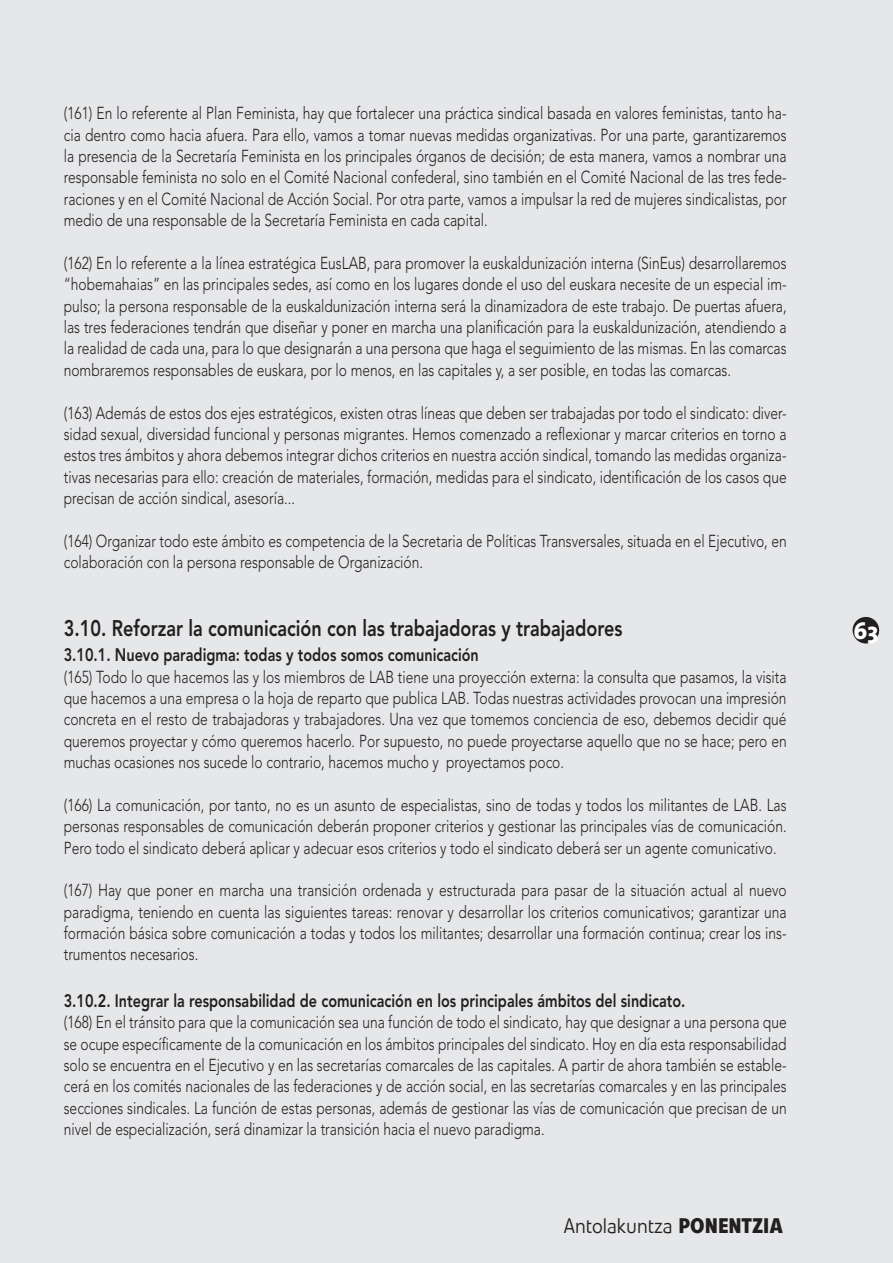
<style>
.page{position:relative;width:893px;height:1263px;background:#e6e7e9}
.page>*{position:absolute;margin:0;border:0;box-sizing:border-box;transform-origin:0 0}
.t1{font:800 24px "The Sans";color:#fff}
.t2{font:800 22.5px "Avenir LT Std";color:#231f20;scale:.8 1}
.t3{font:300 21px "Veto Com";color:#231f20}
.t4{font:800 18px "Avenir LT Std";color:#231f20;scale:.8 1}
.t5{font:300 17.25px/21.3px "Avenir LT Std";color:#231f20;text-align:justify;scale:.8 1}
.s1{font-weight:700}
</style>
<div class="page">
<div style="left:853px;top:617px;width:26px;height:26px;background:#231f20;border-radius:50%"></div>
<p class="t5" style="left:64px;top:103px;width:905px">(161) En lo referente al Plan Feminista, hay que fortalecer una práctica sindical basada en valores feministas, tanto ha&shy;cia dentro como hacia afuera. Para ello, vamos a tomar nuevas medidas organizativas. Por una parte, garantizaremos la presencia de la Secretaría Feminista en los principales órganos de decisión; de esta manera, vamos a nombrar una responsable feminista no solo en el Comité Nacional confederal, sino también en el Comité Nacional de las tres fede&shy;raciones y en el Comité Nacional de Acción Social. Por otra parte, vamos a impulsar la red de mujeres sindicalistas, por medio de una responsable de la Secretaría Feminista en cada capital.</p>
<p class="t5" style="left:64px;top:252px;width:905px">(162) En lo referente a la línea estratégica EusLAB, para promover la euskaldunización interna (SinEus) desarrollaremos “hobemahaias” en las principales sedes, así como en los lugares donde el uso del euskara necesite de un especial im&shy;pulso; la persona responsable de la euskaldunización interna será la dinamizadora de este trabajo. De puertas afuera, las tres federaciones tendrán que diseñar y poner en marcha una planificación para la euskaldunización, atendiendo a la realidad de cada una, para lo que designarán a una persona que haga el seguimiento de las mismas. En las comarcas nombraremos responsables de euskara, por lo menos, en las capitales y, a ser posible, en todas las comarcas.</p>
<p class="t5" style="left:64px;top:402px;width:905px">(163) Además de estos dos ejes estratégicos, existen otras líneas que deben ser trabajadas por todo el sindicato: diver&shy;sidad sexual, diversidad funcional y personas migrantes. Hemos comenzado a reflexionar y marcar criterios en torno a estos tres ámbitos y ahora debemos integrar dichos criterios en nuestra acción sindical, tomando las medidas organiza&shy;tivas necesarias para ello: creación de materiales, formación, medidas para el sindicato, identificación de los casos que precisan de acción sindical, asesoría...</p>
<p class="t5" style="left:64px;top:530px;width:905px">(164) Organizar todo este ámbito es competencia de la Secretaria de Políticas Transversales, situada en el Ejecutivo, en colaboración con la persona responsable de Organización.</p>
<h2 class="t2" style="left:64px;top:615px;width:700px">3.10. Reforzar la comunicación con las trabajadoras y trabajadores</h2>
<p class="t4" style="left:64px;top:644px;width:520px">3.10.1. Nuevo paradigma: todas y todos somos comunicación</p>
<p class="t5" style="left:64px;top:666px;width:905px">(165) Todo lo que hacemos las y los miembros de LAB tiene una proyección externa: la consulta que pasamos, la visita que hacemos a una empresa o la hoja de reparto que publica LAB. Todas nuestras actividades provocan una impresión concreta en el resto de trabajadoras y trabajadores. Una vez que tomemos conciencia de eso, debemos decidir qué queremos proyectar y cómo queremos hacerlo. Por supuesto, no puede proyectarse aquello que no se hace; pero en muchas ocasiones nos sucede lo contrario, hacemos mucho y proyectamos poco.</p>
<p class="t5" style="left:64px;top:794px;width:905px">(166) La comunicación, por tanto, no es un asunto de especialistas, sino de todas y todos los militantes de LAB. Las personas responsables de comunicación deberán proponer criterios y gestionar las principales vías de comunicación.<br>Pero todo el sindicato deberá aplicar y adecuar esos criterios y todo el sindicato deberá ser un agente comunicativo.</p>
<p class="t5" style="left:64px;top:880px;width:905px">(167) Hay que poner en marcha una transición ordenada y estructurada para pasar de la situación actual al nuevo paradigma, teniendo en cuenta las siguientes tareas: renovar y desarrollar los criterios comunicativos; garantizar una formación básica sobre comunicación a todas y todos los militantes; desarrollar una formación continua; crear los ins&shy;trumentos necesarios.</p>
<p class="t4" style="left:64px;top:990px;width:779px">3.10.2. Integrar la responsabilidad de comunicación en los principales ámbitos del sindicato.</p>
<p class="t5" style="left:64px;top:1012px;width:905px">(168) En el tránsito para que la comunicación sea una función de todo el sindicato, hay que designar a una persona que se ocupe específicamente de la comunicación en los ámbitos principales del sindicato. Hoy en día esta responsabilidad solo se encuentra en el Ejecutivo y en las secretarías comarcales de las capitales. A partir de ahora también se estable&shy;cerá en los comités nacionales de las federaciones y de acción social, en las secretarías comarcales y en las principales secciones sindicales. La función de estas personas, además de gestionar las vías de comunicación que precisan de un nivel de especialización, será dinamizar la transición hacia el nuevo paradigma.</p>
<p class="t3" style="left:564px;top:1213px;width:221px">Antolakuntza <span class="s1">PONENTZIA</span></p>
<h1 class="t1" style="left:853px;top:610px;width:26px">63</h1>
</div>
